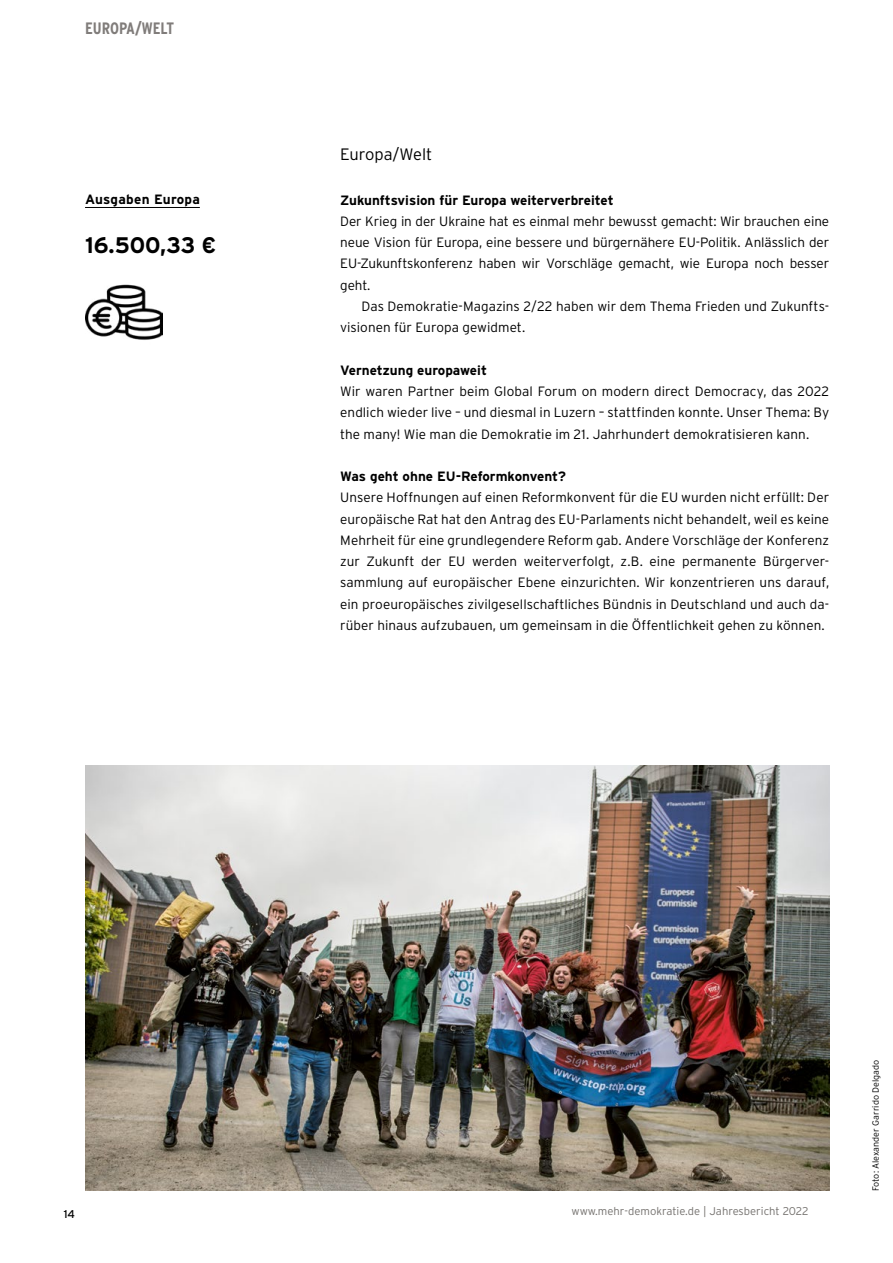
<style>
.page{position:relative;width:893px;height:1263px;background:#fff}
.page>*{position:absolute;margin:0;border:0;box-sizing:border-box;transform-origin:0 0}
.t1{font:700 22.5px "Interstate";color:#000}
.t2{font:700 16.5px "Interstate Condensed";color:#807c7a}
.t3{font:300 16.5px "Interstate";letter-spacing:-.01em;color:#000}
.t4{font:300 13.5px/21.3px "Interstate";color:#000;text-align:justify}
.t5{font:700 13.5px "Interstate";color:#000}
.t6{font:700 13.5px "Interstate";letter-spacing:.02em;color:#000}
.t7{font:300 11.25px "Interstate";color:#75726f}
.t8{font:11.25px "Interstate";color:#000}
.t9{font:300 9px "Interstate";color:#000}
</style>
<div class="page">
<img style="left:85px;top:766px;width:744px;height:425px">
<hr style="left:85px;top:207px;width:115px;height:1px;background:#000">
<img style="left:85px;top:284px;width:77px;height:56px">
<p class="t2" style="left:85px;top:19px;width:90px">EUROPA/WELT</p>
<p class="t6" style="left:85px;top:192px;width:116px">Ausgaben Europa</p>
<h1 class="t1" style="left:85px;top:232px;width:133px">16.500,33 €</h1>
<p class="t3" style="left:340px;top:145px;width:93px">Europa/Welt</p>
<p class="t5" style="left:340px;top:192px;width:275px">Zukunftsvision für Europa weiterverbreitet</p>
<p class="t4" style="left:340px;top:210px;width:491px">Der Krieg in der Ukraine hat es einmal mehr bewusst gemacht: Wir brauchen eine neue Vision für Europa, eine bessere und bürgernähere EU-Politik. Anlässlich der EU-Zukunftskonferenz haben wir Vorschläge gemacht, wie Europa noch besser geht.</p>
<p class="t4" style="left:340px;top:295px;width:490px;text-indent:21px">Das Demokratie-Magazins 2/22 haben wir dem Thema Frieden und Zukunfts&shy;visionen für Europa gewidmet.</p>
<p class="t5" style="left:340px;top:362px;width:148px">Vernetzung europaweit</p>
<p class="t4" style="left:340px;top:381px;width:491px">Wir waren Partner beim Global Forum on modern direct Democracy, das 2022 endlich wieder live – und diesmal in Luzern – stattfinden konnte. Unser Thema: By the many! Wie man die Demokratie im 21. Jahrhundert demokratisieren kann.</p>
<p class="t5" style="left:340px;top:469px;width:227px">Was geht ohne EU-Reformkonvent?</p>
<p class="t4" style="left:340px;top:487px;width:491px">Unsere Hoffnungen auf einen Reformkonvent für die EU wurden nicht erfüllt: Der europäische Rat hat den Antrag des EU-Parlaments nicht behandelt, weil es keine Mehrheit für eine grundlegendere Reform gab. Andere Vorschläge der Konferenz zur Zukunft der EU werden weiterverfolgt, z.B. eine permanente Bürgerver&shy;sammlung auf europäischer Ebene einzurichten. Wir konzentrieren uns darauf, ein proeuropäisches zivilgesellschaftliches Bündnis in Deutschland und auch da&shy;rüber hinaus aufzubauen, um gemeinsam in die Öffentlichkeit gehen zu können.</p>
<p class="t8" style="left:64px;top:1207px;width:13px">14</p>
<p class="t7" style="left:571px;top:1204px;width:238px">www.mehr-demokratie.de | Jahresbericht 2022</p>
<p class="t9" style="left:871px;top:1191px;width:133px;rotate:-90deg">Foto: Alexander Garrido Delgado</p>
</div>
